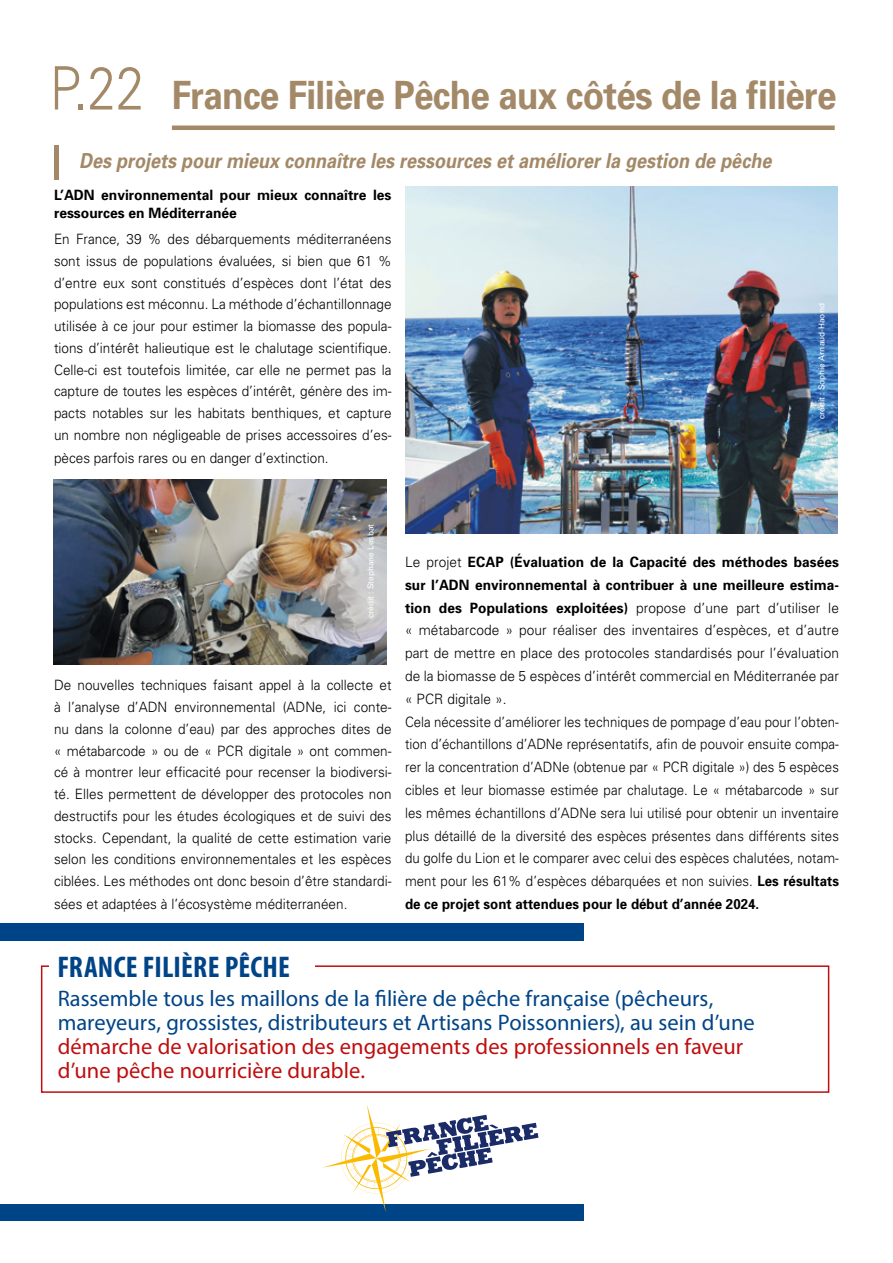
<style>
.page{position:relative;width:893px;height:1263px;background:#fff}
.page>*{position:absolute;margin:0;border:0;box-sizing:border-box;transform-origin:0 0}
.t1{font:700 39px "Univers";letter-spacing:-.02em;color:#a38967;scale:.9 1}
.t2{font:700 condensed 30px "Myriad Pro";letter-spacing:.005em;color:#048}
.t3{font:22.5px/24px "Myriad Pro";color:#048}
.t4{font:22.5px/24px "Myriad Pro";letter-spacing:.005em;color:#c00d0e}
.t5{font:italic 700 20.7px "Univers";color:#a38967;scale:.87 1}
.t6{font:300 14.25px/21.9px "Univers";letter-spacing:.005em;color:#000;text-align:justify;scale:.95 1}
.t7{font:300 14.25px/22.8px "Univers";letter-spacing:.005em;color:#000;scale:.96 1}
.t8{font:700 14.25px/18.3px "Univers";color:#000}
.t9{font:8.25px "Univers";color:#fff}
.s1{font-weight:300;font-size:60px}
.s2{font-weight:700}
</style>
<div class="page">
<img style="left:53px;top:480px;width:333px;height:184px">
<img style="left:405px;top:187px;width:432px;height:346px">
<div style="left:41px;top:965px;width:788px;height:128px;border:2px solid #c00d0e"></div>
<div style="left:49px;top:947px;width:265px;height:38px;background:#fff"></div>
<div style="left:0;top:923px;width:584px;height:17px;background:#048"></div>
<div style="left:0;top:1204px;width:584px;height:17px;background:#048"></div>
<svg style="left:322px;top:1104px;width:216px;height:108px"></svg>
<div style="left:54px;top:145px;width:5px;height:34px;background:#a38967"></div>
<hr style="left:172px;top:126px;width:663px;height:4px;background:#a38967">
<h1 class="t1" style="left:50px;top:70px;width:876px"><span class="s1">P.22</span> France Filière Pêche aux côtés de la filière</h1>
<h3 class="t5" style="left:79px;top:147px;width:797px">Des projets pour mieux connaître les ressources et améliorer la gestion de pêche</h3>
<p class="t8" style="left:54px;top:185px;width:339px">L’ADN environnemental pour mieux connaître les ressources en Méditerranée</p>
<p class="t6" style="left:54px;top:228px;width:357px">En France, 39 % des débarquements méditerranéens sont issus de populations évaluées, si bien que 61 % d’entre eux sont constitués d’espèces dont l’état des populations est méconnu. La méthode d’échantillonnage utilisée à ce jour pour estimer la biomasse des popula&shy;tions d’intérêt halieutique est le chalutage scientifique.<br>Celle-ci est toutefois limitée, car elle ne permet pas la capture de toutes les espèces d’intérêt, génère des im&shy;pacts notables sur les habitats benthiques, et capture un nombre non négligeable de prises accessoires d’es&shy;pèces parfois rares ou en danger d’extinction.</p>
<p class="t9" style="left:816px;top:419px;width:117px;rotate:-90deg">crédit : Sophie Arnaud-Haond</p>
<p class="t9" style="left:366px;top:618px;width:95px;rotate:-90deg">crédit : Stephane Lesbat</p>
<p class="t6" style="left:54px;top:674px;width:357px">De nouvelles techniques faisant appel à la collecte et à l’analyse d’ADN environnemental (ADNe, ici conte&shy;nu dans la colonne d’eau) par des approches dites de « métabarcode » ou de « PCR digitale » ont commen&shy;cé à montrer leur efficacité pour recenser la biodiversi&shy;té. Elles permettent de développer des protocoles non destructifs pour les études écologiques et de suivi des stocks. Cependant, la qualité de cette estimation varie selon les conditions environnementales et les espèces ciblées. Les méthodes ont donc besoin d’être standardi&shy;sées et adaptées à l’écosystème méditerranéen.</p>
<p class="t7" style="left:405px;top:550px;width:454px">Le projet <span class="s2">ECAP (Évaluation de la Capacité des méthodes basées sur l’ADN environnemental à contribuer à une meilleure estima&shy;tion des Populations exploitées)</span> propose d’une part d’utiliser le « métabarcode » pour réaliser des inventaires d’espèces, et d’autre part de mettre en place des protocoles standardisés pour l’évaluation de la biomasse de 5 espèces d’intérêt commercial en Méditerranée par « PCR digitale ».<br>Cela nécessite d’améliorer les techniques de pompage d’eau pour l’obten&shy;tion d’échantillons d’ADNe représentatifs, afin de pouvoir ensuite compa&shy;rer la concentration d’ADNe (obtenue par « PCR digitale ») des 5 espèces cibles et leur biomasse estimée par chalutage. Le « métabarcode » sur les mêmes échantillons d’ADNe sera lui utilisé pour obtenir un inventaire plus détaillé de la diversité des espèces présentes dans différents sites du golfe du Lion et le comparer avec celui des espèces chalutées, notam&shy;ment pour les 61% d’espèces débarquées et non suivies. <span class="s2">Les résultats de ce projet sont attendues pour le début d’année 2024.</span></p>
<h2 class="t2" style="left:57px;top:949px;width:234px">FRANCE FILIÈRE PÊCHE</h2>
<h3 class="t3" style="left:58px;top:986px;width:699px">Rassemble tous les maillons de la filière de pêche française (pêcheurs, mareyeurs, grossistes, distributeurs et Artisans Poissonniers), au sein d’une</h3>
<h3 class="t4" style="left:58px;top:1034px;width:687px">démarche de valorisation des engagements des professionnels en faveur d’une pêche nourricière durable.</h3>
</div>
